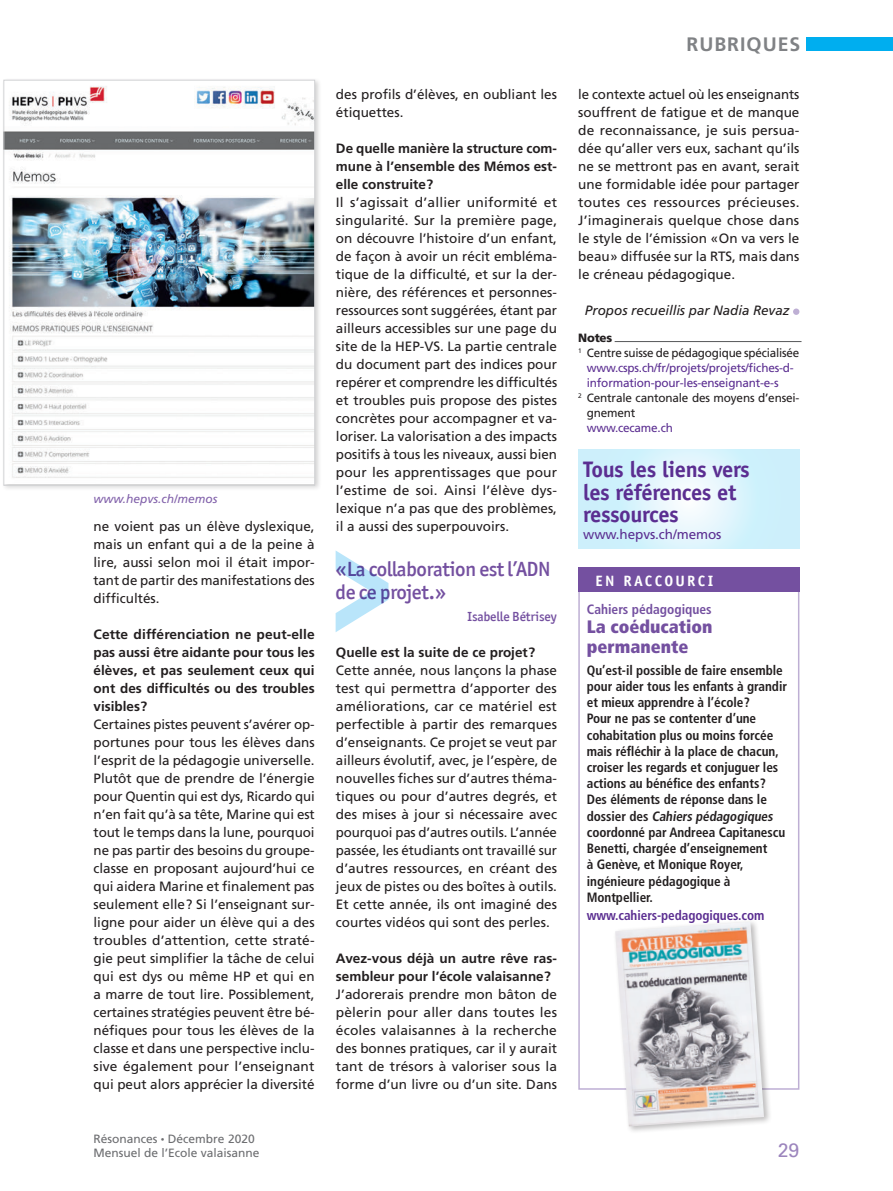
<style>
.page{position:relative;width:893px;height:1191px;background:#fff}
.page>*{position:absolute;margin:0;border:0;box-sizing:border-box;transform-origin:0 0}
.t1{font:700 22.5px/22.5px "Officina Sans";letter-spacing:-.02em;color:#5b2e91}
.t2{font:500 20.55px/22.5px "Officina San ITC";letter-spacing:-.025em;color:#7450a0}
.t3{font:700 19.5px "Frutiger";letter-spacing:.05em;color:#808285}
.t4{font:19.5px "Univers LT Std";color:#9c85bd}
.t5{font:900 condensed 18px/19.5px "Frutiger";color:#7450a0}
.t6{font:700 15px "Officina Sans Std";letter-spacing:.15em;color:#fff}
.t7{font:13.5px/18px "Frutiger";color:#231f20;text-align:justify}
.t8{font:700 condensed 13.5px/16.2px "Frutiger";letter-spacing:-.005em;color:#231f20}
.t9{font:700 13.5px/18px "Frutiger";color:#231f20;text-align:justify}
.t10{font:italic 13.5px "Frutiger";letter-spacing:-.005em;color:#231f20}
.t11{font:700 condensed 13.5px "Frutiger";letter-spacing:-.005em;color:#5b2e91}
.t12{font:700 condensed 13.5px "Frutiger";color:#7450a0}
.t13{font:13.5px "Frutiger";letter-spacing:-.005em;color:#5b2e91}
.t14{font:500 13.2px "Officina San ITC";letter-spacing:-.01em;color:#7450a0}
.t15{font:12px "Frutiger";letter-spacing:-.015em;color:#5b2e91}
.t16{font:12px "Frutiger";letter-spacing:-.015em;color:#231f20}
.t17{font:12px/14.4px "Frutiger";color:#6c6d70}
.t18{font:italic 12px "Frutiger";color:#8161aa}
.t19{font:900 12px "Frutiger";letter-spacing:-.02em;color:#231f20}
.s1{font-size:7.5px}
</style>
<div class="page">
<div style="left:806px;top:37px;width:87px;height:14px;background:#00aeef"></div>
<svg style="left:578px;top:450px;width:221px;height:99px"></svg>
<div style="left:793px;top:308px;width:6px;height:7px;background:#beafd4;border-radius:50%"></div>
<hr style="left:615px;top:341px;width:186px;height:1px;background:#57585a">
<svg style="left:336px;top:551px;width:52px;height:81px"></svg>
<div style="left:1px;top:77px;width:320px;height:415px;background:#231f20;opacity:.2"></div>
<img style="left:6px;top:82px;width:307px;height:401px">
<div style="left:4px;top:80px;width:311px;height:405px;border:1px solid #d1d2d4"></div>
<div style="left:578px;top:585px;width:221px;height:504px;border:2px solid #beafd4"></div>
<div style="left:579px;top:567px;width:221px;height:25px;background:#7450a0"></div>
<div style="left:612px;top:919px;width:160px;height:215px;background:#231f20;opacity:.3"></div>
<img style="left:615px;top:921px;width:149px;height:205px">
<p class="t18" style="left:94px;top:491px;width:126px">www.hepvs.ch/memos</p>
<p class="t7" style="left:94px;top:517px;width:223px">ne voient pas un élève dyslexique, mais un enfant qui a de la peine à lire, aussi selon moi il était impor&shy;tant de partir des manifestations des difficultés.</p>
<p class="t9" style="left:94px;top:625px;width:223px">Cette différenciation ne peut-elle pas aussi être aidante pour tous les élèves, et pas seulement ceux qui ont des difficultés ou des troubles visibles?</p>
<p class="t7" style="left:94px;top:715px;width:223px">Certaines pistes peuvent s’avérer op&shy;portunes pour tous les élèves dans l’esprit de la pédagogie universelle.<br>Plutôt que de prendre de l’énergie pour Quentin qui est dys, Ricardo qui n’en fait qu’à sa tête, Marine qui est tout le temps dans la lune, pourquoi ne pas partir des besoins du groupe&shy;classe en proposant aujourd’hui ce qui aidera Marine et finalement pas seulement elle? Si l’enseignant sur&shy;ligne pour aider un élève qui a des troubles d’attention, cette straté&shy;gie peut simplifier la tâche de celui qui est dys ou même HP et qui en a marre de tout lire. Possiblement, certaines stratégies peuvent être bé&shy;néfiques pour tous les élèves de la classe et dans une perspective inclu&shy;sive également pour l’enseignant qui peut alors apprécier la diversité</p>
<p class="t17" style="left:94px;top:1131px;width:168px">Résonances <span class="s1">•</span> Décembre 2020<br>Mensuel de l’Ecole valaisanne</p>
<p class="t7" style="left:336px;top:85px;width:223px">des profils d’élèves, en oubliant les étiquettes.</p>
<p class="t9" style="left:336px;top:139px;width:223px">De quelle manière la structure com&shy;mune à l’ensemble des Mémos est&shy;elle construite?</p>
<p class="t7" style="left:336px;top:193px;width:223px">Il s’agissait d’allier uniformité et singularité. Sur la première page, on découvre l’histoire d’un enfant, de façon à avoir un récit embléma&shy;tique de la difficulté, et sur la der&shy;nière, des références et personnes&shy;ressources sont suggérées, étant par ailleurs accessibles sur une page du site de la HEP-VS. La partie centrale du document part des indices pour repérer et comprendre les difficultés et troubles puis propose des pistes concrètes pour accompagner et va&shy;loriser. La valorisation a des impacts positifs à tous les niveaux, aussi bien pour les apprentissages que pour l’estime de soi. Ainsi l’élève dys&shy;lexique n’a pas que des problèmes, il a aussi des superpouvoirs.</p>
<h2 class="t2" style="left:336px;top:558px;width:216px">«La collaboration est l’ADN de ce projet.»</h2>
<p class="t14" style="left:468px;top:609px;width:91px">Isabelle Bétrisey</p>
<p class="t9" style="left:336px;top:643px;width:201px">Quelle est la suite de ce projet?</p>
<p class="t7" style="left:336px;top:661px;width:223px">Cette année, nous lançons la phase test qui permettra d’apporter des améliorations, car ce matériel est perfectible à partir des remarques d’enseignants. Ce projet se veut par ailleurs évolutif, avec, je l’espère, de nouvelles fiches sur d’autres théma&shy;tiques ou pour d’autres degrés, et des mises à jour si nécessaire avec pourquoi pas d’autres outils. L’année passée, les étudiants ont travaillé sur d’autres ressources, en créant des jeux de pistes ou des boîtes à outils.<br>Et cette année, ils ont imaginé des courtes vidéos qui sont des perles.</p>
<p class="t9" style="left:336px;top:949px;width:223px">Avez-vous déjà un autre rêve ras&shy;sembleur pour l’école valaisanne?</p>
<p class="t7" style="left:336px;top:985px;width:223px">J’adorerais prendre mon bâton de pèlerin pour aller dans toutes les écoles valaisannes à la recherche des bonnes pratiques, car il y aurait tant de trésors à valoriser sous la forme d’un livre ou d’un site. Dans</p>
<h3 class="t3" style="left:686px;top:33px;width:115px">RUBRIQUES</h3>
<p class="t7" style="left:578px;top:85px;width:223px">le contexte actuel où les enseignants souffrent de fatigue et de manque de reconnaissance, je suis persua&shy;dée qu’aller vers eux, sachant qu’ils ne se mettront pas en avant, serait une formidable idée pour partager toutes ces ressources précieuses.<br>J’imaginerais quelque chose dans le style de l’émission «On va vers le beau» diffusée sur la RTS, mais dans le créneau pédagogique.</p>
<p class="t10" style="left:585px;top:302px;width:206px">Propos recueillis par Nadia Revaz</p>
<p class="t19" style="left:578px;top:330px;width:35px">Notes</p>
<p class="t16" style="left:578px;top:346px;width:223px"><sup>1</sup> Centre suisse de pédagogique spécialisée</p>
<p class="t15" style="left:587px;top:361px;width:208px">www.csps.ch/fr/projets/projets/fiches-d-</p>
<p class="t15" style="left:587px;top:376px;width:193px">information-pour-les-enseignant-e-s</p>
<p class="t16" style="left:578px;top:391px;width:223px"><sup>2</sup> Centrale cantonale des moyens d’ensei-</p>
<p class="t16" style="left:587px;top:406px;width:50px">gnement</p>
<p class="t15" style="left:587px;top:421px;width:88px">www.cecame.ch</p>
<h1 class="t1" style="left:583px;top:458px;width:168px">Tous les liens vers les références et ressources</h1>
<p class="t13" style="left:583px;top:526px;width:140px">www.hepvs.ch/memos</p>
<p class="t6" style="left:596px;top:571px;width:119px">EN RACCOURCI</p>
<p class="t12" style="left:587px;top:601px;width:126px">Cahiers pédagogiques</p>
<h3 class="t5" style="left:587px;top:617px;width:127px">La coéducation permanente</h3>
<p class="t8" style="left:587px;top:662px;width:202px">Qu’est-il possible de faire ensemble pour aider tous les enfants à grandir et mieux apprendre à l’école?<br>Pour ne pas se contenter d’une cohabitation plus ou moins forcée mais réfléchir à la place de chacun, croiser les regards et conjuguer les actions au bénéfice des enfants?<br>Des éléments de réponse dans le<br>d o s s i e r d e s Cahiers pédagogiques coordonné par Andreea Capitanescu<br>Benetti, chargée d’enseignement<br>à Genève, et Monique Royer, ingénieure pédagogique à<br>Montpellier.</p>
<p class="t11" style="left:587px;top:907px;width:179px">www.cahiers-pedagogiques.com</p>
<h3 class="t4" style="left:778px;top:1138px;width:23px">29</h3>
</div>
